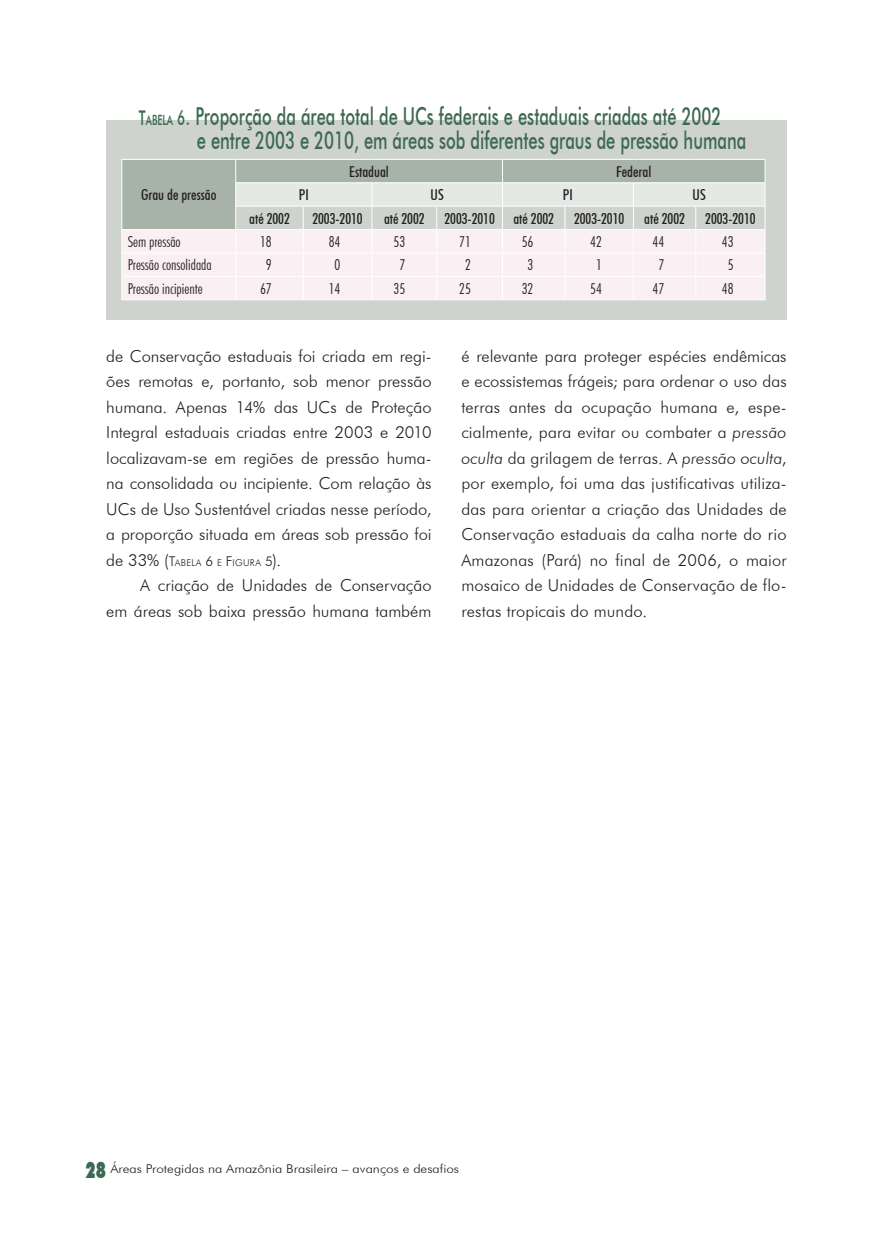
<style>
.page{position:relative;width:893px;height:1234px;background:#fff}
.page>*{position:absolute;margin:0;border:0;box-sizing:border-box;transform-origin:0 0}
.t1{font:500 24.75px/24px "Futura BT";color:#3c6953;scale:.67 1}
.t2{font:300 16.5px/25.5px "Futura BT";color:#231f20;text-align:justify}
.t3{font:500 condensed 15px "Futura BT";color:#231f20}
.t4{font:300 condensed 15px "Futura BT";color:#231f20}
.t5{font:300 12.15px "Futura BT";color:#231f20;scale:1.11 1}
.t6{font:300 9.45px "Futura BT";letter-spacing:.03em;color:#231f20}
.s1{font-size:20.25px}
.s2{font-size:14.1px}
.s3{font-size:16.5px}
.s4{font-size:13.5px}
.s5{font-style:italic}
.s6{font-weight:900;font-size:22.5px;color:#3c6953}
</style>
<div class="page">
<div style="left:106px;top:120px;width:681px;height:200px;background:#ced3cd"></div>
<div style="left:122px;top:160px;width:113px;height:69px;background:#a7b2a8"></div>
<div style="left:122px;top:230px;width:113px;height:69px;background:#faf0f4"></div>
<hr style="left:121px;top:159px;width:115px;height:1px;background:#fff">
<hr style="left:236px;top:159px;width:67px;height:1px;background:#fff">
<hr style="left:303px;top:159px;width:69px;height:1px;background:#fff">
<hr style="left:372px;top:159px;width:65px;height:1px;background:#fff">
<hr style="left:437px;top:159px;width:65px;height:1px;background:#fff">
<hr style="left:502px;top:159px;width:63px;height:1px;background:#fff">
<hr style="left:565px;top:159px;width:68px;height:1px;background:#fff">
<hr style="left:633px;top:159px;width:63px;height:1px;background:#fff">
<hr style="left:696px;top:159px;width:69px;height:1px;background:#fff">
<hr style="left:121px;top:229px;width:115px;height:1px;background:#fff">
<hr style="left:121px;top:252px;width:115px;height:1px;background:#fff">
<hr style="left:121px;top:276px;width:115px;height:1px;background:#fff">
<svg style="left:121px;top:160px;width:1px;height:139px"></svg>
<svg style="left:235px;top:160px;width:531px;height:139px"></svg>
<hr style="left:121px;top:299px;width:115px;height:1px;background:#fff">
<hr style="left:236px;top:299px;width:67px;height:1px;background:#fff">
<hr style="left:303px;top:299px;width:69px;height:1px;background:#fff">
<hr style="left:372px;top:299px;width:65px;height:1px;background:#fff">
<hr style="left:437px;top:299px;width:65px;height:1px;background:#fff">
<hr style="left:502px;top:299px;width:63px;height:1px;background:#fff">
<hr style="left:565px;top:299px;width:68px;height:1px;background:#fff">
<hr style="left:633px;top:299px;width:63px;height:1px;background:#fff">
<hr style="left:696px;top:299px;width:69px;height:1px;background:#fff">
<h1 class="t1" style="left:197px;top:104px;width:822px;text-indent:-58px"><span class="s1">T</span><span class="s2">ABELA</span> <span class="s1">6</span>. Proporção da área total de UCs federais e estaduais criadas até 2002<br>e entre 2003 e 2010, em áreas sob diferentes graus de pressão humana</h1>
<p class="t3" style="left:141px;top:186px;width:77px">Grau de pressão</p>
<p class="t3" style="left:349px;top:162px;width:41px">Estadual</p>
<p class="t3" style="left:616px;top:162px;width:37px">Federal</p>
<p class="t3" style="left:299px;top:186px;width:11px">PI</p>
<p class="t3" style="left:431px;top:186px;width:15px">US</p>
<p class="t3" style="left:563px;top:186px;width:11px">PI</p>
<p class="t3" style="left:693px;top:186px;width:15px">US</p>
<p class="t3" style="left:249px;top:209px;width:42px">até 2002</p>
<p class="t3" style="left:312px;top:209px;width:52px">2003-2010</p>
<p class="t3" style="left:384px;top:209px;width:42px">até 2002</p>
<p class="t3" style="left:444px;top:209px;width:111px">2003-2010 até 2002</p>
<p class="t3" style="left:574px;top:209px;width:52px">2003-2010</p>
<p class="t3" style="left:644px;top:209px;width:42px">até 2002</p>
<p class="t3" style="left:705px;top:209px;width:52px">2003-2010</p>
<p class="t4" style="left:128px;top:232px;width:54px">Sem pressão</p>
<p class="t4" style="left:260px;top:232px;width:13px">18</p>
<p class="t4" style="left:329px;top:232px;width:13px">84</p>
<p class="t4" style="left:394px;top:232px;width:13px">53</p>
<p class="t4" style="left:459px;top:232px;width:13px">71</p>
<p class="t4" style="left:522px;top:232px;width:13px">56</p>
<p class="t4" style="left:590px;top:232px;width:13px">42</p>
<p class="t4" style="left:653px;top:232px;width:13px">44</p>
<p class="t4" style="left:722px;top:232px;width:13px">43</p>
<p class="t4" style="left:128px;top:256px;width:86px">Pressão consolidada</p>
<p class="t4" style="left:266px;top:256px;width:7px">9</p>
<p class="t4" style="left:335px;top:256px;width:7px">0</p>
<p class="t4" style="left:399px;top:256px;width:7px">7</p>
<p class="t4" style="left:465px;top:256px;width:7px">2</p>
<p class="t4" style="left:528px;top:256px;width:7px">3</p>
<p class="t4" style="left:596px;top:256px;width:7px">1</p>
<p class="t4" style="left:658px;top:256px;width:7px">7</p>
<p class="t4" style="left:728px;top:256px;width:7px">5</p>
<p class="t4" style="left:128px;top:279px;width:76px">Pressão incipiente</p>
<p class="t4" style="left:260px;top:279px;width:13px">67</p>
<p class="t4" style="left:329px;top:279px;width:13px">14</p>
<p class="t4" style="left:394px;top:279px;width:13px">35</p>
<p class="t4" style="left:459px;top:279px;width:13px">25</p>
<p class="t4" style="left:522px;top:279px;width:13px">32</p>
<p class="t4" style="left:590px;top:279px;width:13px">54</p>
<p class="t4" style="left:653px;top:279px;width:13px">47</p>
<p class="t4" style="left:722px;top:279px;width:13px">48</p>
<p class="t2" style="left:106px;top:343px;width:327px">de Conservação estaduais foi criada em regi&shy;ões remotas e, portanto, sob menor pressão humana. Apenas 14% das UCs de Proteção Integral estaduais criadas entre 2003 e 2010 localizavam-se em regiões de pressão huma&shy;na consolidada ou incipiente. Com relação às UCs de Uso Sustentável criadas nesse período, a proporção situada em áreas sob pressão foi</p>
<p class="t6" style="left:106px;top:556px;width:176px"><span class="s3">de 33% (</span><span class="s4">T</span>ABELA <span class="s4">6</span> E <span class="s4">F</span> IGURA <span class="s4">5</span><span class="s3">).</span></p>
<p class="t2" style="left:106px;top:572px;width:327px;text-align:right">A criação de Unidades de Conservação<br>em áreas sob baixa pressão humana também</p>
<p class="t2" style="left:461px;top:343px;width:327px">é relevante para proteger espécies endêmicas e ecossistemas frágeis; para ordenar o uso das terras antes da ocupação humana e, espe&shy;cialmente, para evitar ou combater a <span class="s5">pressão oculta</span> da grilagem de terras. A <span class="s5">pressão oculta</span>, por exemplo, foi uma das justificativas utiliza&shy;das para orientar a criação das Unidades de Conservação estaduais da calha norte do rio Amazonas (Pará) no final de 2006, o maior mosaico de Unidades de Conservação de flo&shy;restas tropicais do mundo.</p>
<p class="t5" style="left:85px;top:1161px;width:338px"><span class="s6">28</span> Áreas Protegidas na Amazônia Brasileira – avanços e desafios</p>
</div>
